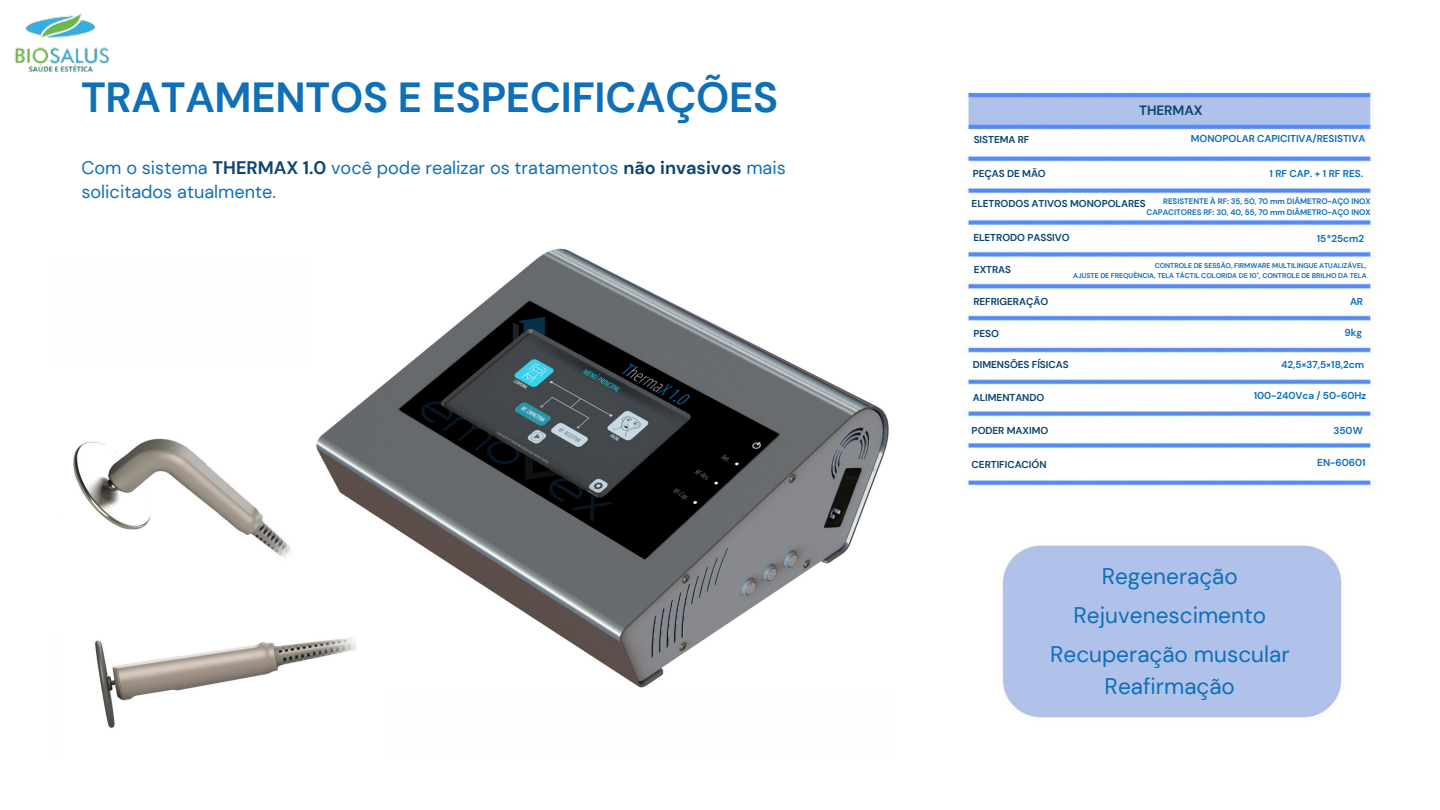
<style>
.page{position:relative;width:1440px;height:810px;background:#fff}
.page>*{position:absolute;margin:0;border:0;box-sizing:border-box;transform-origin:0 0}
.t1{font:700 42px "DM Sans";letter-spacing:-.005em;color:#0f6fb7}
.t2{font:22.6px/38.6px "DM Sans";color:#0f6fb7;text-align:center}
.t3{font:18.1px "DM Sans";color:#0f6fb7}
.t4{font:700 13.5px "DM Sans";letter-spacing:-.005em;color:#0c4570}
.t5{font:700 10px "DM Sans";letter-spacing:-.005em;color:#0c4570}
.t6{font:700 10px "DM Sans";letter-spacing:-.005em;color:#0f6fb7}
.t7{font:700 8px "DM Sans";letter-spacing:-.005em;color:#0f6fb7}
.t8{font:700 7px "DM Sans";letter-spacing:-.005em;color:#0f6fb7}
.s1{font-weight:700;color:#0c4570}
</style>
<div class="page">
<img style="left:967px;top:90px;width:407px;height:628px">
<img style="left:73px;top:438px;width:218px;height:120px">
<img style="left:316px;top:248px;width:573px;height:440px">
<img style="left:95px;top:564px;width:293px;height:164px">
<img style="left:14px;top:13px;width:96px;height:60px">
<h6 class="t1" style="left:81px;top:71px;width:699px">TRATAMENTOS E ESPECIFICAÇÕES</h6>
<p class="t5" style="left:974px;top:133px;width:57px">SISTEMA RF</p>
<h5 class="t4" style="left:1139px;top:101px;width:65px">THERMAX</h5>
<h5 class="t6" style="left:1191px;top:132px;width:176px">MONOPOLAR CAPICITIVA/RESISTIVA</h5>
<h5 class="t3" style="left:81px;top:156px;width:706px">Com o sistema <span class="s1">THERMAX 1.0</span> você pode realizar os tratamentos <span class="s1">não invasivos</span> mais</h5>
<h5 class="t5" style="left:973px;top:167px;width:75px">PEÇAS DE MÃO</h5>
<h5 class="t3" style="left:81px;top:180px;width:196px">solicitados atualmente.</h5>
<h2 class="t6" style="left:1270px;top:167px;width:95px">1 RF CAP. + 1 RF RES.</h2>
<h5 class="t7" style="left:1163px;top:196px;width:209px">RESISTENTE À RF: 35, 50, 70 mm DIÂMETRO-AÇO INOX</h5>
<h6 class="t7" style="left:1147px;top:207px;width:226px">CAPACITORES RF: 30, 40, 55, 70 mm DIÂMETRO-AÇO INOX</h6>
<h5 class="t5" style="left:972px;top:197px;width:176px">ELETRODOS ATIVOS MONOPOLARES</h5>
<h5 class="t5" style="left:973px;top:231px;width:98px">ELETRODO PASSIVO</h5>
<h6 class="t6" style="left:1317px;top:232px;width:49px">15*25cm2</h6>
<h3 class="t5" style="left:974px;top:263px;width:39px">EXTRAS</h3>
<h5 class="t8" style="left:1155px;top:261px;width:213px">CONTROLE DE SESSÃO, FIRMWARE MULTILINGUE ATUALIZÁVEL,</h5>
<h6 class="t8" style="left:1073px;top:271px;width:295px">AJUSTE DE FREQUÊNCIA, TELA TÁCTIL COLORIDA DE 10", CONTROLE DE BRILHO DA TELA</h6>
<h4 class="t5" style="left:973px;top:295px;width:76px">REFRIGERAÇÃO</h4>
<h5 class="t6" style="left:1350px;top:295px;width:15px">AR</h5>
<h1 class="t5" style="left:973px;top:327px;width:27px">PESO</h1>
<p class="t6" style="left:1344px;top:326px;width:19px">9kg</p>
<h5 class="t5" style="left:973px;top:358px;width:97px">DIMENSÕES FÍSICAS</h5>
<p class="t6" style="left:1281px;top:358px;width:85px">42,5×37,5×18,2cm</p>
<p class="t5" style="left:973px;top:391px;width:73px">ALIMENTANDO</p>
<p class="t5" style="left:972px;top:424px;width:78px">PODER MAXIMO</p>
<p class="t6" style="left:1254px;top:389px;width:114px">100-240Vca / 50-60Hz</p>
<h5 class="t6" style="left:1334px;top:424px;width:31px">350W</h5>
<h5 class="t5" style="left:972px;top:458px;width:76px">CERTIFICACIÓN</h5>
<p class="t6" style="left:1317px;top:456px;width:50px">EN-60601</p>
<h5 class="t2" style="left:1050px;top:557px;width:241px">Regeneração<br>Rejuvenescimento<br>Recuperação muscular</h5>
<h5 class="t2" style="left:1105px;top:667px;width:132px">Reafirmação</h5>
</div>
